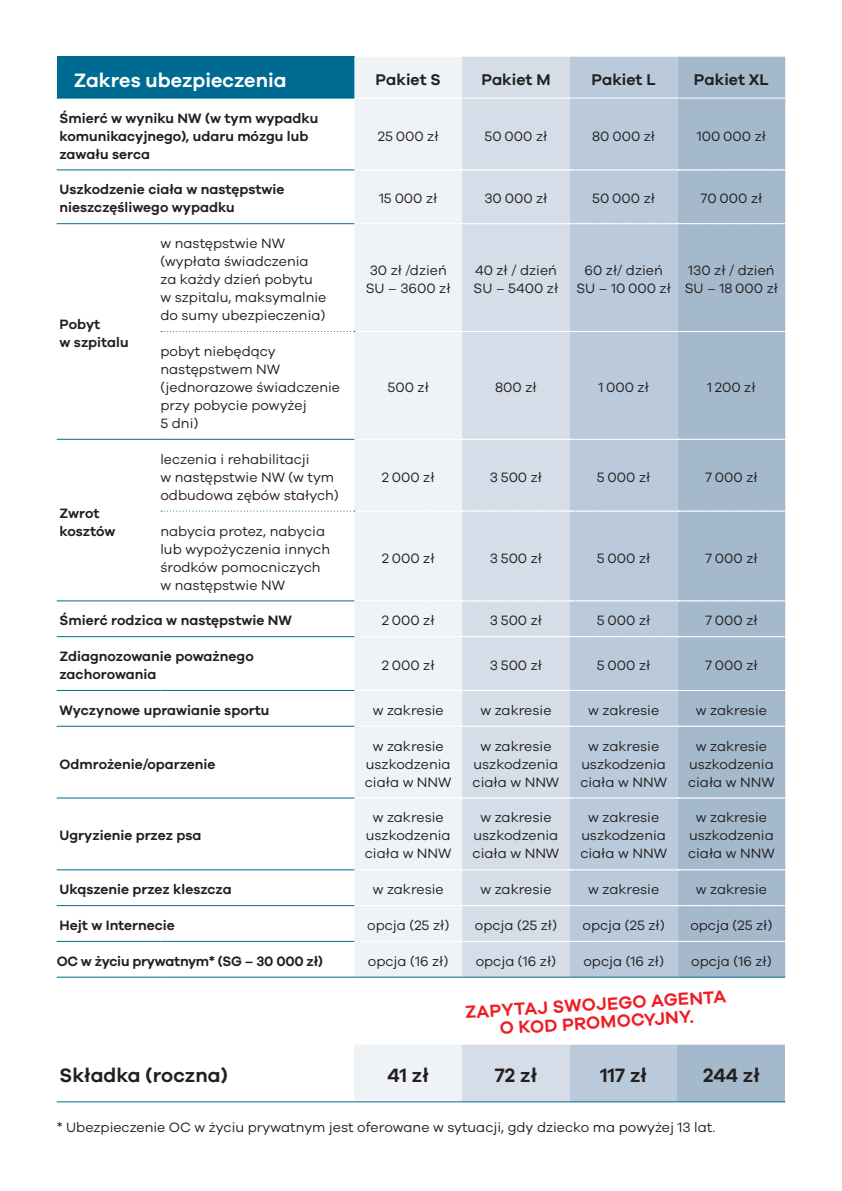
<style>
.page{position:relative;width:842px;height:1191px;background:#fff}
.page>*{position:absolute;margin:0;border:0;box-sizing:border-box;transform-origin:0 0}
.t1{font:600 20px "Galano";color:#231f20}
.t2{font:600 20px "Galano";color:#fff}
.t3{font:600 18px/18px "Galano";color:#ee1d23;text-align:center}
.t4{font:600 16px "Galano";color:#231f20}
.t5{font:14px/18px "Galano";color:#231f20;text-align:center}
.t6{font:600 14px/18px "Galano";color:#231f20}
.t7{font:600 14px "Galano";letter-spacing:-.02em;color:#231f20}
</style>
<div class="page">
<div style="left:354px;top:1044px;width:108px;height:57px;background:#eff3f6"></div>
<div style="left:462px;top:1044px;width:108px;height:57px;background:#d5dee8"></div>
<div style="left:570px;top:1044px;width:107px;height:57px;background:#bbcada"></div>
<div style="left:677px;top:1044px;width:108px;height:57px;background:#a5b9cd"></div>
<hr style="left:57px;top:1101px;width:297px;height:1px;background:#006b92">
<hr style="left:354px;top:1101px;width:108px;height:1px;background:#006b92">
<hr style="left:462px;top:1101px;width:108px;height:1px;background:#006b92">
<hr style="left:570px;top:1101px;width:107px;height:1px;background:#006b92">
<hr style="left:677px;top:1101px;width:108px;height:1px;background:#006b92">
<div style="left:57px;top:57px;width:297px;height:41px;background:#006b92"></div>
<div style="left:354px;top:57px;width:108px;height:919px;background:#eff3f6"></div>
<div style="left:462px;top:57px;width:108px;height:919px;background:#d5dee8"></div>
<div style="left:570px;top:57px;width:107px;height:919px;background:#bbcada"></div>
<svg style="left:677px;top:57px;width:108px;height:919px;background:#a8bbce"></svg>
<hr style="left:354px;top:98px;width:108px;height:1px;background:#fff">
<hr style="left:462px;top:98px;width:108px;height:1px;background:#fff">
<hr style="left:570px;top:98px;width:107px;height:1px;background:#fff">
<hr style="left:677px;top:98px;width:108px;height:1px;background:#fff">
<svg style="left:355px;top:169px;width:431px;height:1px"></svg>
<svg style="left:355px;top:223px;width:430px;height:1px"></svg>
<svg style="left:355px;top:439px;width:430px;height:1px"></svg>
<svg style="left:355px;top:600px;width:431px;height:1px"></svg>
<svg style="left:355px;top:636px;width:430px;height:1px"></svg>
<svg style="left:355px;top:690px;width:430px;height:1px"></svg>
<svg style="left:355px;top:725px;width:431px;height:1px"></svg>
<svg style="left:355px;top:797px;width:431px;height:1px"></svg>
<svg style="left:355px;top:869px;width:430px;height:1px"></svg>
<svg style="left:355px;top:905px;width:430px;height:1px"></svg>
<svg style="left:355px;top:941px;width:430px;height:1px"></svg>
<hr style="left:57px;top:98px;width:103px;height:1px;background:#006b92">
<hr style="left:160px;top:98px;width:194px;height:1px;background:#006b92">
<hr style="left:57px;top:169px;width:103px;height:1px;background:#006b92">
<hr style="left:160px;top:169px;width:194px;height:1px;background:#006b92">
<hr style="left:57px;top:223px;width:103px;height:1px;background:#006b92">
<hr style="left:160px;top:223px;width:194px;height:1px;background:#006b92">
<svg style="left:161px;top:331px;width:624px;height:1px"></svg>
<hr style="left:57px;top:439px;width:103px;height:1px;background:#006b92">
<hr style="left:160px;top:439px;width:194px;height:1px;background:#006b92">
<svg style="left:161px;top:510px;width:625px;height:1px"></svg>
<hr style="left:57px;top:600px;width:103px;height:1px;background:#006b92">
<hr style="left:160px;top:600px;width:194px;height:1px;background:#006b92">
<hr style="left:57px;top:636px;width:103px;height:1px;background:#006b92">
<hr style="left:160px;top:636px;width:194px;height:1px;background:#006b92">
<hr style="left:57px;top:690px;width:103px;height:1px;background:#006b92">
<hr style="left:160px;top:690px;width:194px;height:1px;background:#006b92">
<hr style="left:57px;top:726px;width:103px;height:1px;background:#006b92">
<hr style="left:160px;top:726px;width:194px;height:1px;background:#006b92">
<hr style="left:57px;top:797px;width:103px;height:1px;background:#006b92">
<hr style="left:160px;top:797px;width:194px;height:1px;background:#006b92">
<hr style="left:57px;top:869px;width:103px;height:1px;background:#006b92">
<hr style="left:160px;top:869px;width:194px;height:1px;background:#006b92">
<hr style="left:57px;top:905px;width:103px;height:1px;background:#006b92">
<hr style="left:160px;top:905px;width:194px;height:1px;background:#006b92">
<hr style="left:57px;top:941px;width:103px;height:1px;background:#006b92">
<hr style="left:160px;top:941px;width:194px;height:1px;background:#006b92">
<hr style="left:57px;top:976px;width:103px;height:1px;background:#006b92">
<hr style="left:160px;top:976px;width:194px;height:1px;background:#006b92">
<hr style="left:354px;top:976px;width:108px;height:1px;background:#006b92">
<hr style="left:462px;top:976px;width:108px;height:1px;background:#006b92">
<hr style="left:570px;top:976px;width:107px;height:1px;background:#006b92">
<hr style="left:677px;top:976px;width:108px;height:1px;background:#006b92">
<h1 class="t2" style="left:74px;top:68px;width:214px">Zakres ubezpieczenia</h1>
<p class="t4" style="left:376px;top:70px;width:67px">Pakiet S</p>
<p class="t4" style="left:481px;top:70px;width:71px">Pakiet M</p>
<p class="t4" style="left:591px;top:70px;width:66px">Pakiet L</p>
<p class="t4" style="left:694px;top:70px;width:77px">Pakiet XL</p>
<p class="t6" style="left:60px;top:108px;width:260px">Śmierć w wyniku NW (w tym wypadku komunikacyjnego), udaru mózgu lub zawału serca</p>
<p class="t5" style="left:378px;top:126px;width:62px">25 000 zł</p>
<p class="t5" style="left:485px;top:126px;width:64px">50 000 zł</p>
<p class="t5" style="left:592px;top:126px;width:64px">80 000 zł</p>
<p class="t5" style="left:697px;top:126px;width:71px">100 000 zł</p>
<p class="t6" style="left:60px;top:180px;width:226px">Uszkodzenie ciała w następstwie nieszczęśliwego wypadku</p>
<p class="t5" style="left:379px;top:189px;width:60px">15 000 zł</p>
<p class="t5" style="left:484px;top:189px;width:65px">30 000 zł</p>
<p class="t5" style="left:592px;top:189px;width:64px">50 000 zł</p>
<p class="t5" style="left:700px;top:189px;width:63px">70 000 zł</p>
<p class="t6" style="left:60px;top:315px;width:71px">Pobyt<br>w szpitalu</p>
<p class="t6" style="left:60px;top:503px;width:58px">Zwrot kosztów</p>
<p class="t5" style="left:160px;top:234px;width:167px;text-align:left">w następstwie NW (wypłata świadczenia za każdy dzień pobytu w szpitalu, maksymalnie do sumy ubezpieczenia)</p>
<p class="t5" style="left:160px;top:342px;width:181px;text-align:left">pobyt niebędący następstwem NW (jednorazowe świadczenie przy pobycie powyżej<br>5 dni)</p>
<p class="t5" style="left:160px;top:450px;width:180px;text-align:left">leczenia i rehabilitacji<br>w następstwie NW (w tym odbudowa zębów stałych)</p>
<p class="t5" style="left:160px;top:521px;width:171px;text-align:left">nabycia protez, nabycia lub wypożyczenia innych środków pomocniczych w następstwie NW</p>
<p class="t5" style="left:366px;top:261px;width:86px;text-align:left">30 zł /dzień<br>SU – 3600 zł</p>
<p class="t5" style="left:474px;top:261px;width:86px;text-align:left">40 zł / dzień<br>SU – 5400 zł</p>
<p class="t5" style="left:576px;top:261px;width:96px">60 zł/ dzień<br>SU – 10 000 zł</p>
<p class="t5" style="left:685px;top:261px;width:95px;text-align:left">130 zł / dzień<br>SU – 18 000 zł</p>
<p class="t5" style="left:388px;top:378px;width:43px">500 zł</p>
<p class="t5" style="left:495px;top:378px;width:43px">800 zł</p>
<p class="t5" style="left:598px;top:378px;width:52px">1 000 zł</p>
<p class="t5" style="left:707px;top:378px;width:50px">1 200 zł</p>
<p class="t5" style="left:382px;top:468px;width:54px">2 000 zł</p>
<p class="t5" style="left:490px;top:468px;width:54px">3 500 zł</p>
<p class="t5" style="left:597px;top:468px;width:55px">5 000 zł</p>
<p class="t5" style="left:705px;top:468px;width:54px">7 000 zł</p>
<p class="t5" style="left:382px;top:548px;width:54px">2 000 zł</p>
<p class="t5" style="left:490px;top:548px;width:54px">3 500 zł</p>
<p class="t5" style="left:597px;top:548px;width:55px">5 000 zł</p>
<p class="t5" style="left:705px;top:548px;width:54px">7 000 zł</p>
<p class="t6" style="left:60px;top:611px;width:234px">Śmierć rodzica w następstwie NW</p>
<p class="t5" style="left:382px;top:611px;width:54px">2 000 zł</p>
<p class="t5" style="left:490px;top:611px;width:54px">3 500 zł</p>
<p class="t5" style="left:597px;top:611px;width:55px">5 000 zł</p>
<p class="t5" style="left:705px;top:611px;width:54px">7 000 zł</p>
<p class="t6" style="left:60px;top:647px;width:196px">Zdiagnozowanie poważnego zachorowania</p>
<p class="t5" style="left:382px;top:656px;width:54px">2 000 zł</p>
<p class="t5" style="left:490px;top:656px;width:54px">3 500 zł</p>
<p class="t5" style="left:597px;top:656px;width:55px">5 000 zł</p>
<p class="t5" style="left:705px;top:656px;width:54px">7 000 zł</p>
<p class="t6" style="left:60px;top:701px;width:211px">Wyczynowe uprawianie sportu</p>
<p class="t5" style="left:373px;top:701px;width:73px">w zakresie</p>
<p class="t5" style="left:480px;top:701px;width:73px">w zakresie</p>
<p class="t5" style="left:588px;top:701px;width:73px">w zakresie</p>
<p class="t5" style="left:696px;top:701px;width:73px">w zakresie</p>
<p class="t6" style="left:60px;top:754px;width:158px">Odmrożenie/oparzenie</p>
<p class="t6" style="left:60px;top:826px;width:143px">Ugryzienie przez psa</p>
<p class="t5" style="left:365px;top:736px;width:88px">w zakresie uszkodzenia ciała w NNW</p>
<p class="t5" style="left:473px;top:736px;width:88px">w zakresie uszkodzenia ciała w NNW</p>
<p class="t5" style="left:580px;top:736px;width:88px">w zakresie uszkodzenia ciała w NNW</p>
<p class="t5" style="left:688px;top:736px;width:88px">w zakresie uszkodzenia ciała w NNW</p>
<p class="t5" style="left:365px;top:808px;width:88px">w zakresie uszkodzenia ciała w NNW</p>
<p class="t5" style="left:473px;top:808px;width:88px">w zakresie uszkodzenia ciała w NNW</p>
<p class="t5" style="left:580px;top:808px;width:88px">w zakresie uszkodzenia ciała w NNW</p>
<p class="t5" style="left:688px;top:808px;width:88px">w zakresie uszkodzenia ciała w NNW</p>
<p class="t6" style="left:60px;top:880px;width:174px">Ukąszenie przez kleszcza</p>
<p class="t5" style="left:373px;top:880px;width:73px">w zakresie</p>
<p class="t5" style="left:480px;top:880px;width:73px">w zakresie</p>
<p class="t5" style="left:588px;top:880px;width:73px">w zakresie</p>
<p class="t5" style="left:696px;top:880px;width:73px">w zakresie</p>
<p class="t6" style="left:60px;top:916px;width:117px">Hejt w Internecie</p>
<p class="t5" style="left:367px;top:916px;width:84px">opcja (25 zł)</p>
<p class="t5" style="left:475px;top:916px;width:84px">opcja (25 zł)</p>
<p class="t5" style="left:583px;top:916px;width:84px">opcja (25 zł)</p>
<p class="t5" style="left:690px;top:916px;width:84px">opcja (25 zł)</p>
<p class="t7" style="left:57px;top:952px;width:268px">OC w życiu prywatnym* (SG – 30 000 zł)</p>
<p class="t5" style="left:368px;top:951px;width:82px">opcja (16 zł)</p>
<p class="t5" style="left:476px;top:951px;width:82px">opcja (16 zł)</p>
<p class="t5" style="left:583px;top:951px;width:82px">opcja (16 zł)</p>
<p class="t5" style="left:691px;top:951px;width:82px">opcja (16 zł)</p>
<p class="t3" style="left:465px;top:1001px;width:263px;rotate:-3deg">ZAPYTAJ SWOJEGO AGENTA<br>O KOD PROMOCYJNY.</p>
<h1 class="t1" style="left:60px;top:1063px;width:170px">Składka (roczna)</h1>
<h1 class="t1" style="left:388px;top:1063px;width:43px">41 zł</h1>
<h1 class="t1" style="left:495px;top:1063px;width:44px">72 zł</h1>
<h1 class="t1" style="left:600px;top:1063px;width:48px">117 zł</h1>
<h1 class="t1" style="left:703px;top:1063px;width:58px">244 zł</h1>
<p class="t5" style="left:57px;top:1118px;width:660px">* Ubezpieczenie OC w życiu prywatnym jest oferowane w sytuacji, gdy dziecko ma powyżej 13 lat.</p>
</div>
